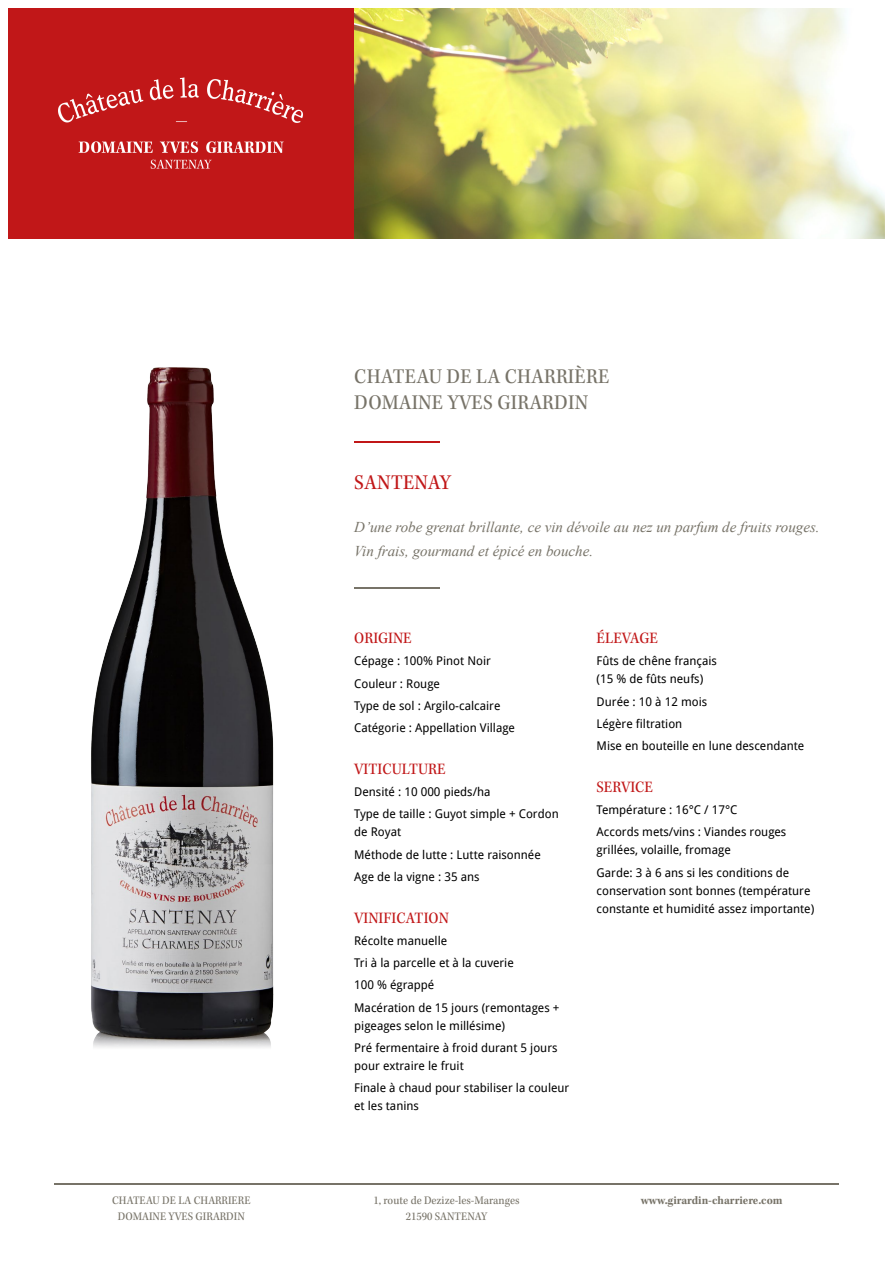
<style>
.page{position:relative;width:893px;height:1263px;background:#fff}
.page>*{position:absolute;margin:0;border:0;box-sizing:border-box;transform-origin:0 0}
.t1{font:21.75px/26.1px "Kepler Std Scn";letter-spacing:.01em;color:#777368}
.t2{font:21.75px "Kepler Std Scn";letter-spacing:.01em;color:#c11718}
.t3{font:16.5px "Kepler Std Scn";color:#c11718}
.t4{font:italic 15px/24px "Times New Roman";color:#777368}
.t5{font:12px/22.2px "Droid Sans";color:#000}
.t6{font:12px/16.5px "Kepler Std Scn";color:#777368;text-align:center}
.t7{font:12px "Kepler Std Bold Scn";color:#777368}
</style>
<div class="page">
<img style="left:354px;top:9px;width:530px;height:230px">
<div style="left:9px;top:9px;width:345px;height:230px;background:#c11718"></div>
<img style="left:58px;top:77px;width:245px;height:92px">
<img style="left:91px;top:367px;width:183px;height:681px">
<hr style="left:354px;top:588px;width:85px;height:1px;background:#777368">
<hr style="left:54px;top:1183px;width:785px;height:2px;background:#777368">
<hr style="left:354px;top:441px;width:85px;height:1px;background:#c11718">
<h1 class="t1" style="left:354px;top:364px;width:256px">CHATEAU DE LA CHARRIÈRE<br>DOMAINE YVES GIRARDIN</h1>
<h1 class="t2" style="left:354px;top:471px;width:98px">SANTENAY</h1>
<p class="t4" style="left:354px;top:514px;width:467px">D’une robe grenat brillante, ce vin dévoile au nez un parfum de fruits rouges.<br>Vin frais, gourmand et épicé en bouche.</p>
<h2 class="t3" style="left:354px;top:629px;width:59px">ORIGINE</h2>
<p class="t5" style="left:354px;top:650px;width:162px">Cépage : 100% Pinot Noir<br>Couleur : Rouge<br>Type de sol : Argilo-calcaire<br>Catégorie : Appellation Village</p>
<h2 class="t3" style="left:354px;top:759px;width:93px">VITICULTURE</h2>
<p class="t5" style="left:354px;top:781px;width:206px">Densité : 10 000 pieds/ha<br>Type de taille : Guyot simple + Cordon</p>
<p class="t5" style="left:354px;top:821px;width:188px">de Royat<br>Méthode de lutte : Lutte raisonnée<br>Age de la vigne : 35 ans</p>
<h2 class="t3" style="left:354px;top:908px;width:96px">VINIFICATION</h2>
<p class="t5" style="left:354px;top:930px;width:207px">Récolte manuelle<br>Tri à la parcelle et à la cuverie<br>100 % égrappé<br>Macération de 15 jours (remontages +</p>
<p class="t5" style="left:354px;top:1014px;width:205px">pigeages selon le millésime)<br>Pré fermentaire à froid durant 5 jours</p>
<p class="t5" style="left:354px;top:1055px;width:217px">pour extraire le fruit<br>Finale à chaud pour stabiliser la couleur</p>
<p class="t5" style="left:354px;top:1095px;width:66px">et les tanins</p>
<h2 class="t3" style="left:597px;top:629px;width:63px">ÉLEVAGE</h2>
<p class="t5" style="left:597px;top:652px;width:122px;line-height:18px">Fûts de chêne français (15 % de fûts neufs)</p>
<p class="t5" style="left:597px;top:690px;width:209px">Durée : 10 à 12 mois<br>Légère filtration<br>Mise en bouteille en lune descendante</p>
<h2 class="t3" style="left:597px;top:777px;width:58px">SERVICE</h2>
<p class="t5" style="left:597px;top:799px;width:191px">Température : 16°C / 17°C<br>Accords mets/vins : Viandes rouges</p>
<p class="t5" style="left:597px;top:839px;width:194px">grillées, volaille, fromage<br>Garde: 3 à 6 ans si les conditions de</p>
<p class="t5" style="left:597px;top:881px;width:219px;line-height:18px">conservation sont bonnes (température constante et humidité assez importante)</p>
<p class="t6" style="left:112px;top:1192px;width:140px">CHATEAU DE LA CHARRIERE<br>DOMAINE YVES GIRARDIN</p>
<p class="t6" style="left:373px;top:1192px;width:148px">1, route de Dezize-les-Maranges<br>21590 SANTENAY</p>
<p class="t7" style="left:641px;top:1193px;width:143px">www.girardin-charriere.com</p>
</div>
